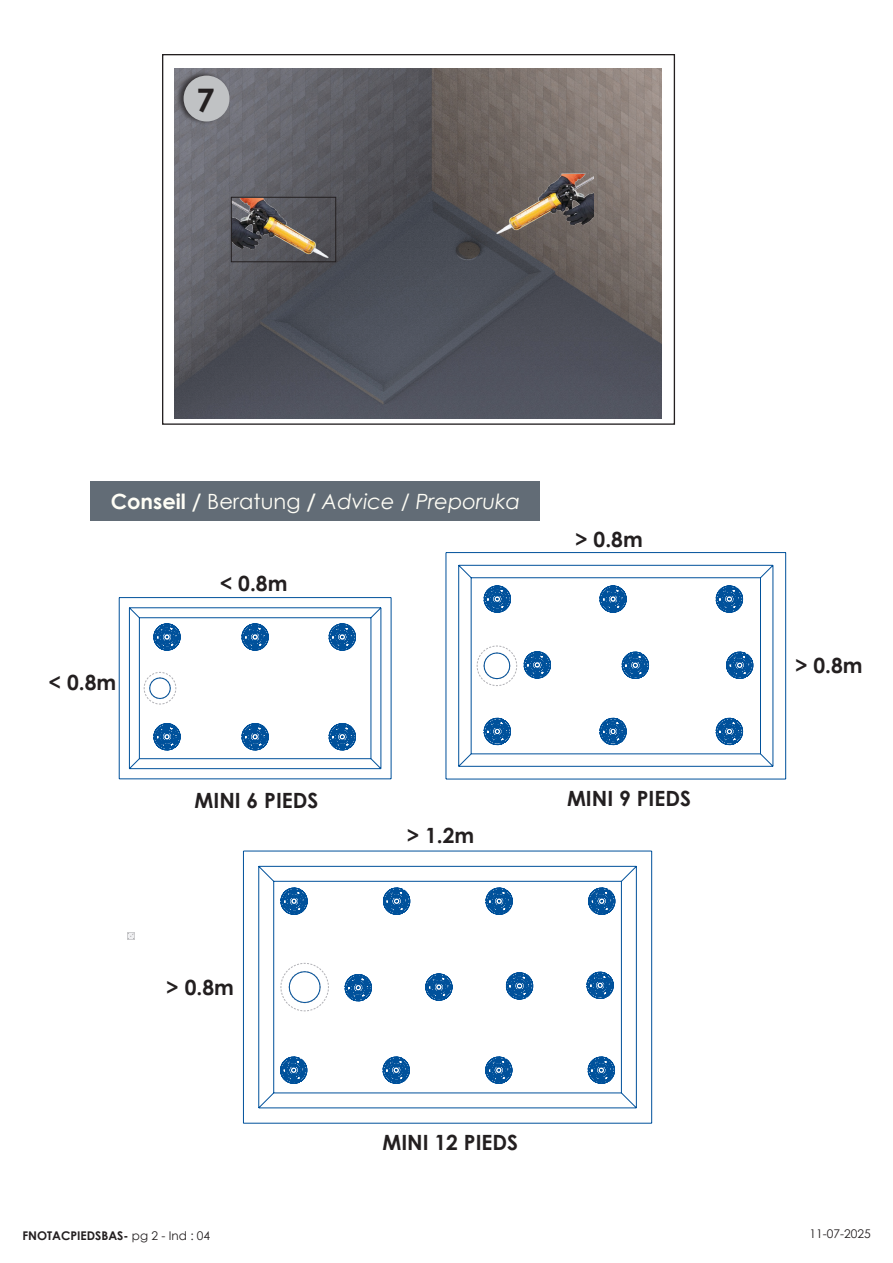
<style>
.page{position:relative;width:893px;height:1263px;background:#fff}
.page>*{position:absolute;margin:0;border:0;box-sizing:border-box;transform-origin:0 0}
.t1{font:700 32.4px "Century Gothic";color:#231f20}
.t2{font:700 21px "Century Gothic";color:#231f20}
.t3{font:italic 21px "Century Gothic";color:#fffef6}
.t4{font:700 12px "Century Gothic";color:#231f20}
.t5{font:12px "Century Gothic";color:#231f20}
.s1{font-weight:700;font-style:normal}
.s2{font-style:normal}
.s3{font-weight:400}
</style>
<div class="page">
<img style="left:174px;top:69px;width:488px;height:349px">
<svg style="left:118px;top:597px;width:274px;height:183px"></svg>
<svg style="left:144px;top:623px;width:212px;height:127px"></svg>
<svg style="left:445px;top:552px;width:341px;height:228px"></svg>
<svg style="left:477px;top:585px;width:276px;height:160px"></svg>
<svg style="left:127px;top:933px;width:8px;height:6px"></svg>
<svg style="left:243px;top:850px;width:409px;height:274px"></svg>
<svg style="left:280px;top:887px;width:335px;height:197px"></svg>
<img style="left:233px;top:199px;width:101px;height:61px">
<div style="left:231px;top:197px;width:105px;height:65px;border:1px solid #231f20"></div>
<div style="left:175px;top:70px;width:55px;height:55px;background:#231f20;opacity:.75"></div>
<div style="left:184px;top:76px;width:45px;height:45px;background:#c0c2c4;border-radius:50%"></div>
<img style="left:489px;top:173px;width:105px;height:65px">
<div style="left:91px;top:481px;width:449px;height:39px;background:#626c76"></div>
<p class="t1" style="left:197px;top:76px;width:20px">7</p>
<p class="t3" style="left:111px;top:486px;width:411px"><span class="s1">Conseil /</span> <span class="s2">Beratung</span> <span class="s1">/</span> Advice / Preporuka</p>
<p class="t2" style="left:49px;top:667px;width:69px">&lt; 0.8m</p>
<p class="t2" style="left:220px;top:567px;width:69px">&lt; 0.8m</p>
<p class="t2" style="left:195px;top:784px;width:125px">MINI 6 PIEDS</p>
<p class="t2" style="left:407px;top:820px;width:69px">&gt; 1.2m</p>
<p class="t2" style="left:575px;top:524px;width:69px">&gt; 0.8m</p>
<p class="t2" style="left:567px;top:783px;width:125px">MINI 9 PIEDS</p>
<p class="t2" style="left:166px;top:972px;width:69px">&gt; 0.8m</p>
<p class="t2" style="left:382px;top:1127px;width:137px">MINI 12 PIEDS</p>
<p class="t2" style="left:795px;top:649px;width:69px">&gt; 0.8m</p>
<p class="t4" style="left:22px;top:1226px;width:189px">FNOTACPIEDSBAS- <span class="s3">pg 2 - Ind : 04</span></p>
<p class="t5" style="left:809px;top:1225px;width:63px">11-07-2025</p>
</div>
